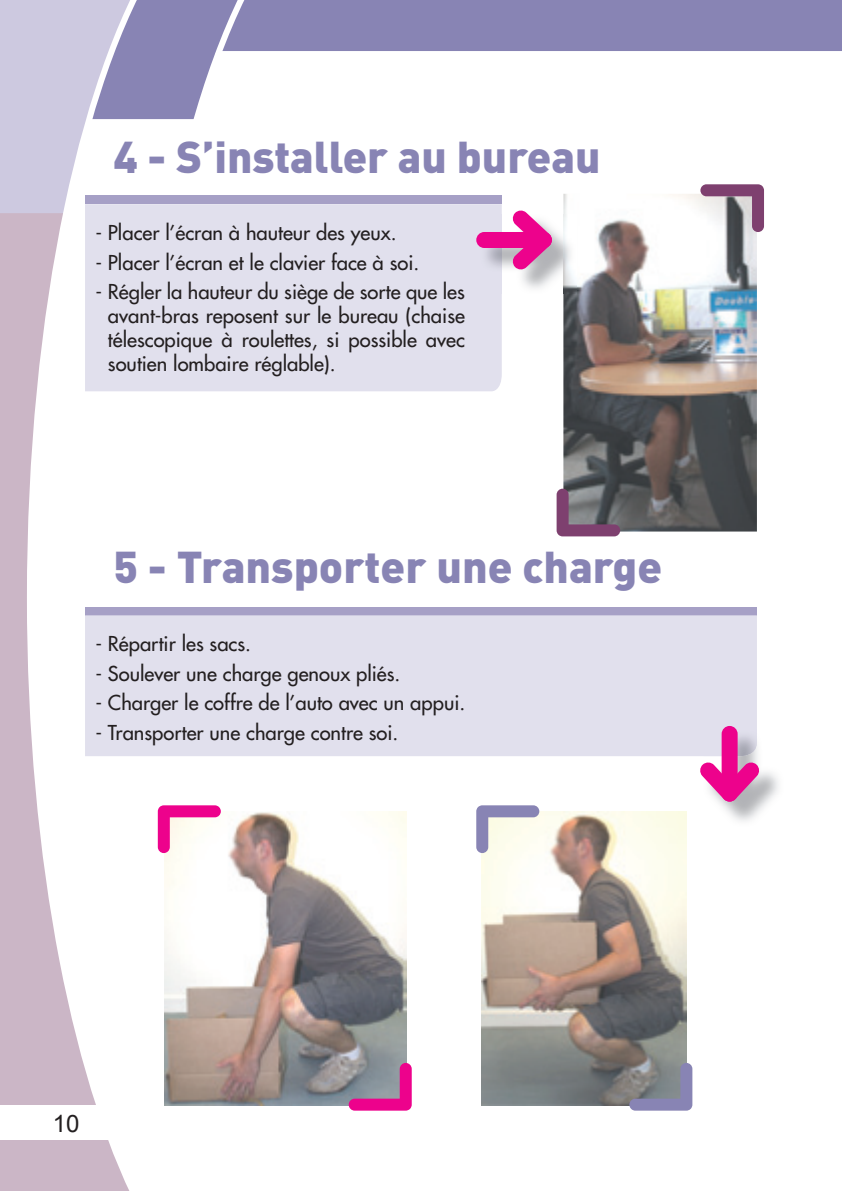
<style>
.page{position:relative;width:842px;height:1191px;background:#fff}
.page>*{position:absolute;margin:0;border:0;box-sizing:border-box;transform-origin:0 0}
.t1{font:900 44px "DIN";color:#8884b4}
.t2{font:24px "Arial";color:#231f20}
.t3{font:20px/24px "Futura";color:#231f20;text-align:justify}
</style>
<div class="page">
<div style="left:0;top:0;width:170px;height:213px;background:#cdc9e0"></div>
<svg style="left:168px;top:0;width:674px;height:119px"></svg>
<div style="left:0;top:213px;width:27px;height:978px;background:#cbb6c6"></div>
<svg style="left:27px;top:0;width:141px;height:1191px"></svg>
<svg style="left:170px;top:0;width:105px;height:196px"></svg>
<div style="left:0;top:1106px;width:130px;height:34px;background:#fff"></div>
<img style="left:563px;top:194px;width:194px;height:337px">
<div style="left:85px;top:196px;width:417px;height:8px;background:#a6a0c6"></div>
<div style="left:85px;top:204px;width:417px;height:187px;background:#e1e0ed"></div>
<img style="left:479px;top:214px;width:97px;height:80px">
<div style="left:476px;top:232px;width:76px;height:16px;background:#ed028c;border-radius:8px"></div>
<svg style="left:512px;top:210px;width:40px;height:60px"></svg>
<img style="left:164px;top:811px;width:242px;height:295px">
<img style="left:482px;top:811px;width:204px;height:295px">
<div style="left:85px;top:607px;width:672px;height:8px;background:#a6a0c6"></div>
<div style="left:85px;top:615px;width:672px;height:141px;background:#e1e0ed"></div>
<img style="left:718px;top:749px;width:61px;height:72px">
<img style="left:704px;top:729px;width:53px;height:27px">
<div style="left:722px;top:726px;width:16px;height:75px;background:#ed028c;border-radius:8px"></div>
<svg style="left:700px;top:761px;width:60px;height:40px"></svg>
<svg style="left:700px;top:184px;width:64px;height:48px"></svg>
<svg style="left:557px;top:489px;width:63px;height:47px;background:#756073"></svg>
<svg style="left:158px;top:805px;width:63px;height:48px"></svg>
<svg style="left:476px;top:805px;width:63px;height:48px"></svg>
<svg style="left:349px;top:1063px;width:63px;height:47px;background:#af5d95"></svg>
<svg style="left:629px;top:1063px;width:63px;height:47px;background:#858698"></svg>
<h1 class="t1" style="left:113px;top:128px;width:489px">4 - S’installer au bureau</h1>
<p class="t3" style="left:95px;top:220px;width:303px">- Placer l’écran à hauteur des yeux.</p>
<p class="t3" style="left:95px;top:250px;width:325px">- Placer l’écran et le clavier face à soi.</p>
<p class="t3" style="left:108px;top:280px;width:358px;text-indent:-13px">- Régler la hauteur du siège de sorte que les avant-bras reposent sur le bureau (chaise télescopique à roulettes, si possible avec soutien lombaire réglable).</p>
<h1 class="t1" style="left:113px;top:538px;width:550px">5 - Transporter une charge</h1>
<p class="t3" style="left:95px;top:631px;width:157px">- Répartir les sacs.</p>
<p class="t3" style="left:95px;top:661px;width:306px">- Soulever une charge genoux pliés.</p>
<p class="t3" style="left:95px;top:691px;width:371px">- Charger le coffre de l’auto avec un appui.</p>
<p class="t3" style="left:95px;top:720px;width:304px">- Transporter une charge contre soi.</p>
<p class="t2" style="left:53px;top:1107px;width:28px">10</p>
</div>
